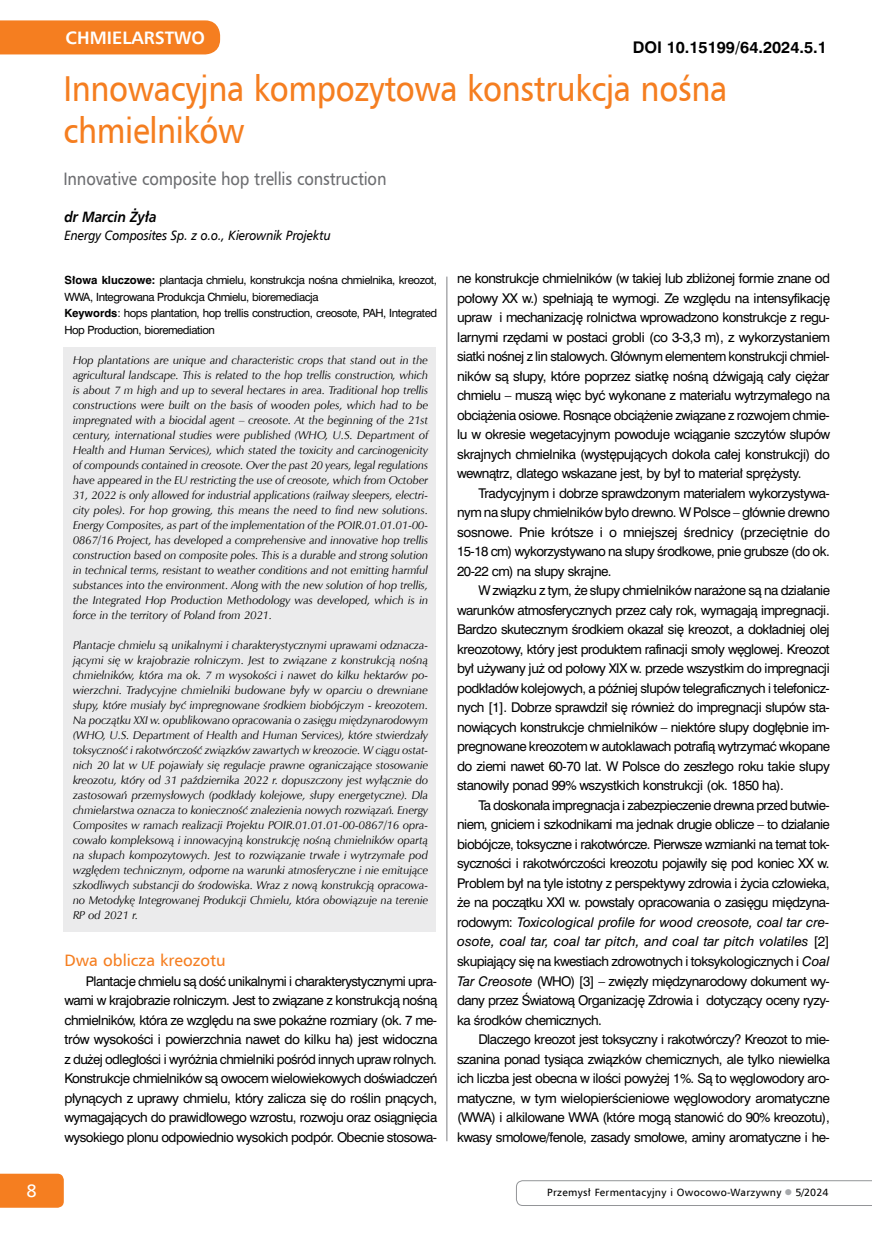
<style>
.page{position:relative;width:872px;height:1234px;background:#fff}
.page>*{position:absolute;margin:0;border:0;box-sizing:border-box;transform-origin:0 0}
.t1{font:36px/42px "Humnst 777 EU";letter-spacing:-.01em;color:#f57e20;scale:.9 1}
.t2{font:18px "Humnst 777 EU";letter-spacing:-.01em;color:#6d6e71;scale:.9 1}
.t3{font:700 18px "Humnst 777 EU";color:#fff}
.t4{font:18px "Humnst 777 EU";color:#fff}
.t5{font:16.5px "Humnst 777 EU";color:#f57e20}
.t6{font:700 15px "Swis 721 PL";color:#000}
.t7{font:italic 700 15px "Humnst 777 EU";letter-spacing:-.01em;color:#000;scale:.9 1}
.t8{font:italic 13.5px "Humnst 777 EU";letter-spacing:-.01em;color:#000;scale:.9 1}
.t9{font:12.45px/19.5px "Swis 721 PL";letter-spacing:-.005em;color:#000;text-align:justify}
.t10{font:italic 11.4px/15px "Zapf Humnst EU";letter-spacing:-.005em;color:#000;text-align:justify}
.t11{font:10.5px/16.5px "Swis 721 PL";letter-spacing:-.005em;color:#000}
.t12{font:10.5px "Humnst 777 EU";letter-spacing:.03em;color:#000}
.s1{font-weight:700}
.s2{font-style:italic}
.s3{color:#a7a9ac}
</style>
<div class="page">
<div style="left:63px;top:347px;width:373px;height:584px;background:#ebebec"></div>
<hr style="left:446px;top:276px;width:1px;height:864px;background:#808285">
<svg style="left:516px;top:1180px;width:356px;height:25px"></svg>
<div style="left:0;top:20px;width:220px;height:34px;background:#f57e20"></div>
<div style="left:0;top:1173px;width:64px;height:34px;background:#f57e20"></div>
<h2 class="t4" style="left:27px;top:1179px;width:12px">8</h2>
<h2 class="t3" style="left:66px;top:27px;width:141px">CHMIELARSTWO</h2>
<p class="t6" style="left:632px;top:37px;width:196px">DOI 10.15199/64.2024.5.1</p>
<h1 class="t1" style="left:63px;top:66px;width:739px">Innowacyjna kompozytowa konstrukcja nośna chmielników</h1>
<h2 class="t2" style="left:63px;top:167px;width:360px">Innovative composite hop trellis construction</h2>
<p class="t7" style="left:65px;top:207px;width:104px">dr Marcin Żyła</p>
<p class="t8" style="left:65px;top:227px;width:297px">Energy Composites Sp. z o.o., Kierownik Projektu</p>
<p class="t11" style="left:65px;top:272px;width:374px"><span class="s1">Słowa kluczowe:</span> plantacja chmielu, konstrukcja nośna chmielnika, kreozot, WWA, Integrowana Produkcja Chmielu, bioremediacja<br><span class="s1">Keywords</span>: hops plantation, hop trellis construction, creosote, PAH, Integrated Hop Production, bioremediation</p>
<p class="t10" style="left:73px;top:352px;width:357px">Hop plantations are unique and characteristic crops that stand out in the agricultural landscape. This is related to the hop trellis construction, which is about 7 m high and up to several hectares in area. Traditional hop trellis constructions were built on the basis of wooden poles, which had to be impregnated with a biocidal agent – creosote. At the beginning of the 21st century, international studies were published (WHO, U.S. Department of Health and Human Services), which stated the toxicity and carcinogenicity of compounds contained in creosote. Over the past 20 years, legal regulations have appeared in the EU restricting the use of creosote, which from October 31, 2022 is only allowed for industrial applications (railway sleepers, electri&shy;city poles). For hop growing, this means the need to find new solutions.<br>Energy Composites, as part of the implementation of the POIR.01.01.01-00- 0867/16 Project, has developed a comprehensive and innovative hop trellis construction based on composite poles. This is a durable and strong solution in technical terms, resistant to weather conditions and not emitting harmful substances into the environment. Along with the new solution of hop trellis, the Integrated Hop Production Methodology was developed, which is in force in the territory of Poland from 2021.</p>
<p class="t10" style="left:73px;top:637px;width:357px">Plantacje chmielu są unikalnymi i charakterystycznymi uprawami odznacza&shy;jącymi się w krajobrazie rolniczym. Jest to związane z konstrukcją nośną chmielników, która ma ok. 7 m wysokości i nawet do kilku hektarów po&shy;wierzchni. Tradycyjne chmielniki budowane były w oparciu o drewniane słupy, które musiały być impregnowane środkiem biobójczym - kreozotem.<br>Na początku XXI w. opublikowano opracowania o zasięgu międzynarodowym (WHO, U.S. Department of Health and Human Services), które stwierdzały toksyczność i rakotwórczość związków zawartych w kreozocie. W ciągu ostat&shy;nich 20 lat w UE pojawiały się regulacje prawne ograniczające stosowanie kreozotu, który od 31 października 2022 r. dopuszczony jest wyłącznie do zastosowań przemysłowych (podkłady kolejowe, słupy energetyczne). Dla chmielarstwa oznacza to konieczność znalezienia nowych rozwiązań. Energy Composites w ramach realizacji Projektu POIR.01.01.01-00-0867/16 opra&shy;cowało kompleksową i innowacyjną konstrukcję nośną chmielników opartą na słupach kompozytowych. Jest to rozwiązanie trwałe i wytrzymałe pod względem technicznym, odporne na warunki atmosferyczne i nie emitujące szkodliwych substancji do środowiska. Wraz z nową konstrukcją opracowa&shy;no Metodykę Integrowanej Produkcji Chmielu, która obowiązuje na terenie RP od 2021 r.</p>
<h3 class="t5" style="left:65px;top:949px;width:163px">Dwa oblicza kreozotu</h3>
<p class="t9" style="left:65px;top:970px;width:374px;text-indent:21px">Plantacje chmielu są dość unikalnymi i charakterystycznymi upra&shy;wami w krajobrazie rolniczym. Jest to związane z konstrukcją nośną chmielników, która ze względu na swe pokaźne rozmiary (ok. 7 me&shy;trów wysokości i powierzchnia nawet do kilku ha) jest widoczna z dużej odległości i wyróżnia chmielniki pośród innych upraw rolnych.<br>Konstrukcje chmielników są owocem wielowiekowych doświadczeń płynących z uprawy chmielu, który zalicza się do roślin pnących, wymagających do prawidłowego wzrostu, rozwoju oraz osiągnięcia wysokiego plonu odpowiednio wysokich podpór. Obecnie stosowa-</p>
<p class="t9" style="left:457px;top:268px;width:374px">ne konstrukcje chmielników (w takiej lub zbliżonej formie znane od połowy XX w.) spełniają te wymogi. Ze względu na intensyfikację upraw i mechanizację rolnictwa wprowadzono konstrukcje z regu&shy;larnymi rzędami w postaci grobli (co 3-3,3 m), z wykorzystaniem siatki nośnej z lin stalowych. Głównym elementem konstrukcji chmiel&shy;ników są słupy, które poprzez siatkę nośną dźwigają cały ciężar chmielu – muszą więc być wykonane z materiału wytrzymałego na obciążenia osiowe. Rosnące obciążenie związane z rozwojem chmie&shy;lu w okresie wegetacyjnym powoduje wciąganie szczytów słupów skrajnych chmielnika (występujących dokoła całej konstrukcji) do wewnątrz, dlatego wskazane jest, by był to materiał sprężysty.</p>
<p class="t9" style="left:457px;top:483px;width:374px;text-indent:21px">Tradycyjnym i dobrze sprawdzonym materiałem wykorzystywa&shy;nym na słupy chmielników było drewno. W Polsce – głównie drewno sosnowe. Pnie krótsze i o mniejszej średnicy (przeciętnie do 15-18 cm) wykorzystywano na słupy środkowe, pnie grubsze (do ok.<br>20-22 cm) na słupy skrajne.</p>
<p class="t9" style="left:457px;top:580px;width:374px;text-indent:21px">W związku z tym, że słupy chmielników narażone są na działanie warunków atmosferycznych przez cały rok, wymagają impregnacji.<br>Bardzo skutecznym środkiem okazał się kreozot, a dokładniej olej kreozotowy, który jest produktem rafinacji smoły węglowej. Kreozot był używany już od połowy XIX w. przede wszystkim do impregnacji podkładów kolejowych, a później słupów telegraficznych i telefonicz&shy;nych [1]. Dobrze sprawdził się również do impregnacji słupów sta&shy;nowiących konstrukcje chmielników – niektóre słupy dogłębnie im&shy;pregnowane kreozotem w autoklawach potrafią wytrzymać wkopane do ziemi nawet 60-70 lat. W Polsce do zeszłego roku takie słupy stanowiły ponad 99% wszystkich konstrukcji (ok. 1850 ha).</p>
<p class="t9" style="left:457px;top:795px;width:374px;text-indent:21px">Ta doskonała impregnacja i zabezpieczenie drewna przed butwie&shy;niem, gniciem i szkodnikami ma jednak drugie oblicze – to działanie biobójcze, toksyczne i rakotwórcze. Pierwsze wzmianki na temat tok&shy;syczności i rakotwórczości kreozotu pojawiły się pod koniec XX w.<br>Problem był na tyle istotny z perspektywy zdrowia i życia człowieka, że na początku XXI w. powstały opracowania o zasięgu międzyna&shy;rodowym: <span class="s2">Toxicological profile for wood creosote, coal tar cre&shy;osote, coal tar, coal tar pitch, and coal tar pitch volatiles</span> [2] skupiający się na kwestiach zdrowotnych i toksykologicznych i <span class="s2">Coal Tar Creosote</span> (WHO) [3] – zwięzły międzynarodowy dokument wy&shy;dany przez Światową Organizację Zdrowia i dotyczący oceny ryzy&shy;ka środków chemicznych.</p>
<p class="t9" style="left:457px;top:1029px;width:374px;text-indent:21px">Dlaczego kreozot jest toksyczny i rakotwórczy? Kreozot to mie&shy;szanina ponad tysiąca związków chemicznych, ale tylko niewielka ich liczba jest obecna w ilości powyżej 1%. Są to węglowodory aro&shy;matyczne, w tym wielopierścieniowe węglowodory aromatyczne (WWA) i alkilowane WWA (które mogą stanowić do 90% kreozotu), kwasy smołowe/fenole, zasady smołowe, aminy aromatyczne i he-</p>
<p class="t12" style="left:547px;top:1185px;width:282px">Przemysł Fermentacyjny i Owocowo-Warzywny <span class="s3">●</span> 5/2024</p>
</div>
